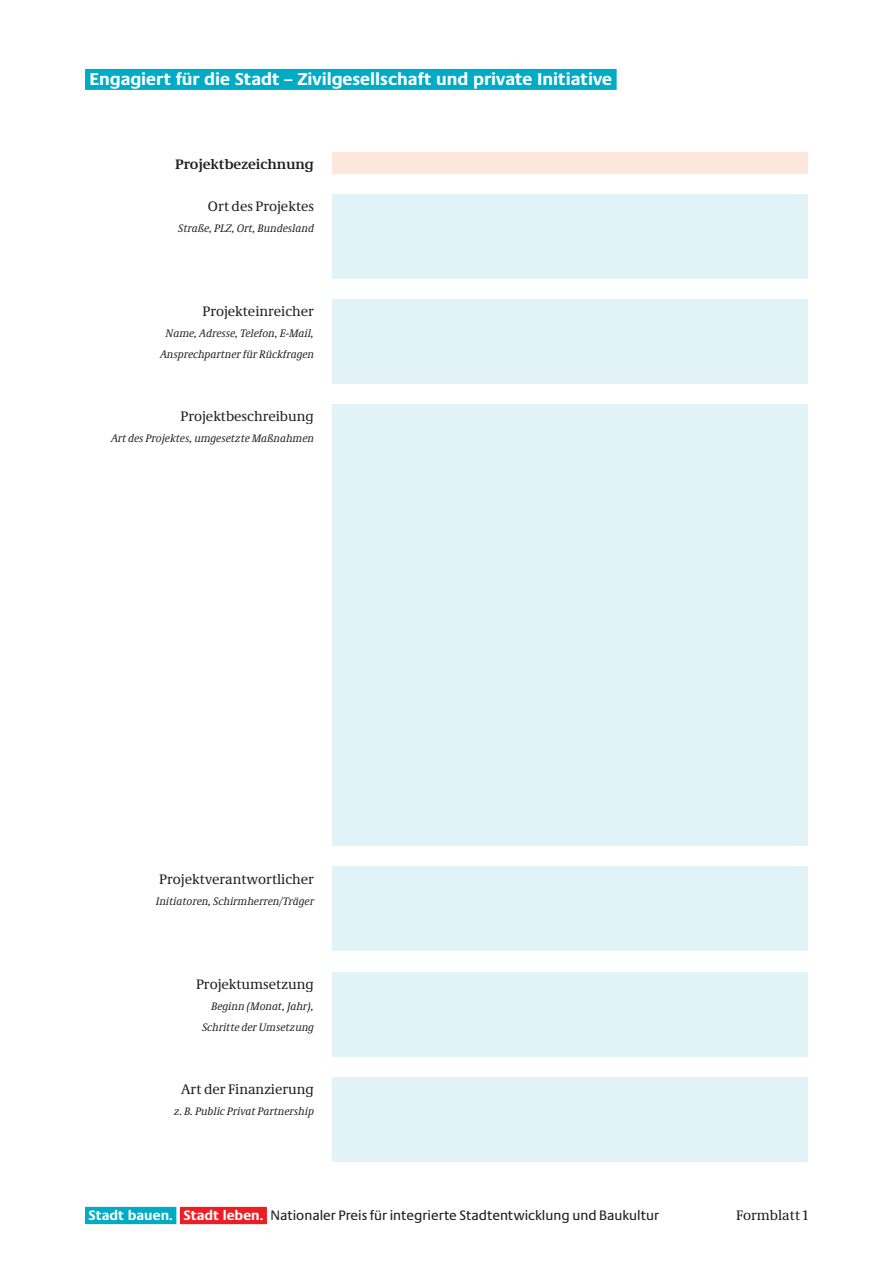
<style>
.page{position:relative;width:893px;height:1263px;background:#fff}
.page>*{position:absolute;margin:0;border:0;box-sizing:border-box;transform-origin:0 0}
.Überschrift_1{font:700 18px "Neue Praxis";color:#fff}
.Text{font:14.25px "Neue Demos";color:#231f20}
.Überschrift_3{font:14.25px "Neue Praxis";color:#231f20}
.Text-2{font:700 14.25px "Neue Demos";color:#231f20}
.Text-3{font:italic 11.25px/21px "Neue Demos";color:#231f20;text-align:center}
.s1{font-weight:700;color:#fff}
</style>
<div class="page">
<div style="left:85px;top:1207px;width:91px;height:17px;background:#00abc5"></div>
<div style="left:180px;top:1207px;width:87px;height:17px;background:#ee1d23"></div>
<div style="left:85px;top:69px;width:532px;height:21px;background:#00abc5"></div>
<div style="left:332px;top:152px;width:476px;height:21px;background:#fde7dc"></div>
<div style="left:332px;top:194px;width:476px;height:84px;background:#e2f3f7"></div>
<div style="left:332px;top:299px;width:476px;height:85px;background:#e2f3f7"></div>
<div style="left:332px;top:867px;width:476px;height:84px;background:#e2f3f7"></div>
<div style="left:332px;top:972px;width:476px;height:84px;background:#e2f3f7"></div>
<div style="left:332px;top:1077px;width:476px;height:84px;background:#e2f3f7"></div>
<div style="left:332px;top:405px;width:476px;height:441px;background:#e2f3f7"></div>
<p class="Überschrift_1" style="left:90px;top:68px;width:524px">Engagiert für die Stadt – Zivilgesellschaft und private Initiative</p>
<p class="Text-2" style="left:175px;top:156px;width:140px">Projektbezeichnung</p>
<p class="Text" style="left:208px;top:198px;width:108px">Ort des Projektes</p>
<p class="Text-3" style="left:178px;top:218px;width:137px">Straße, PLZ, Ort, Bundesland</p>
<p class="Text" style="left:202px;top:303px;width:113px">Projekteinreicher</p>
<p class="Text-3" style="left:160px;top:323px;width:155px">Name, Adresse, Telefon, E-Mail,<br>Ansprechpartner für Rückfragen</p>
<p class="Text" style="left:181px;top:408px;width:135px">Projektbeschreibung</p>
<p class="Text-3" style="left:111px;top:428px;width:204px">Art des Projektes, umgesetzte Maßnahmen</p>
<p class="Text" style="left:159px;top:870px;width:156px">Projektverantwortlicher</p>
<p class="Text-3" style="left:156px;top:890px;width:160px">Initiatoren, Schirmherren/Träger</p>
<p class="Text" style="left:196px;top:975px;width:119px">Projektumsetzung</p>
<p class="Text-3" style="left:202px;top:995px;width:114px;text-align:right">Beginn (Monat, Jahr),<br>Schritte der Umsetzung</p>
<p class="Text" style="left:181px;top:1080px;width:134px">Art der Finanzierung</p>
<p class="Text-3" style="left:174px;top:1100px;width:142px">z.B. Public Privat Partnership</p>
<p class="Überschrift_3" style="left:89px;top:1206px;width:572px"><span class="s1">Stadt bauen. Stadt leben.</span> Nationaler Preis für integrierte Stadtentwicklung und Baukultur</p>
<p class="Text" style="left:736px;top:1206px;width:73px">Formblatt 1</p>
</div>
